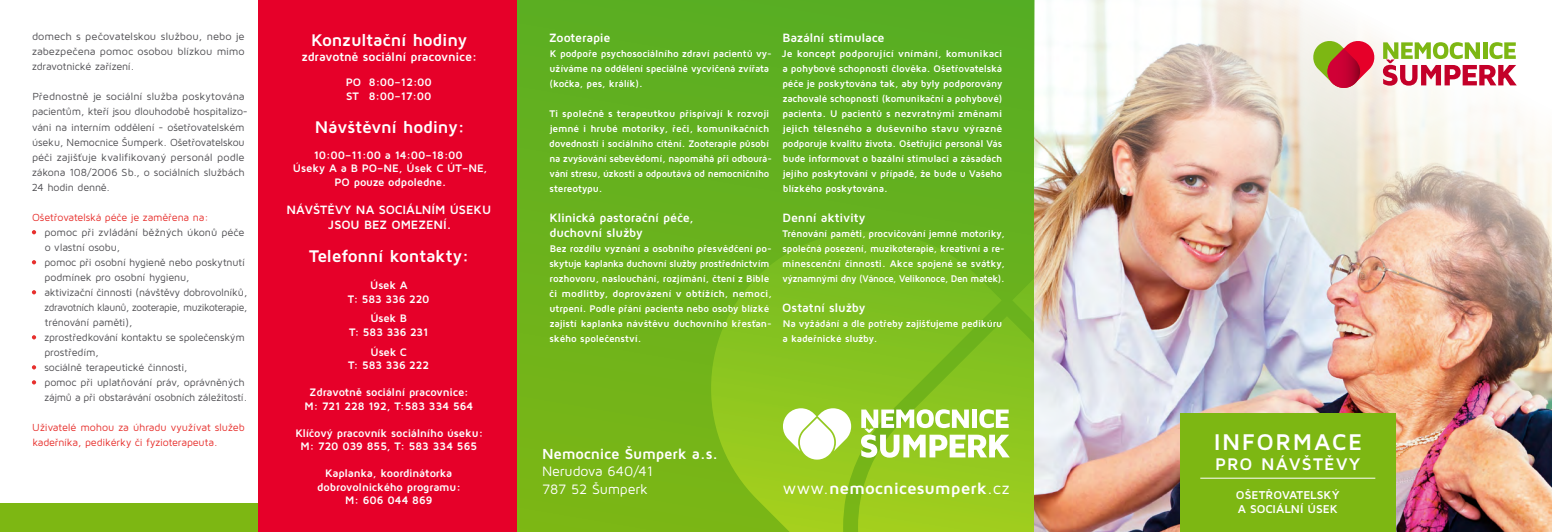
<style>
.page{position:relative;width:1552px;height:532px;background:#fff}
.page>*{position:absolute;margin:0;border:0;box-sizing:border-box;transform-origin:0 0}
.t1{font:700 23.5px "Maven Pro";letter-spacing:.06em;color:#fff}
.t2{font:700 17.5px "Maven Pro";letter-spacing:-.015em;color:#fff}
.t3{font:700 17.38px "Maven Pro";letter-spacing:.065em;color:#fff}
.t4{font:700 16.62px "Maven Pro";letter-spacing:.005em;color:#fff;scale:1.04 1}
.t5{font:700 15.12px "Maven Pro";letter-spacing:-.01em;color:#fff}
.t6{font:14.12px/17.6px "Maven Pro";letter-spacing:-.015em;color:#fff}
.t7{font:700 12.5px/15px "Maven Pro";letter-spacing:-.01em;color:#fff}
.t8{font:700 11.75px/14.1px "Maven Pro";letter-spacing:-.005em;color:#fff}
.t9{font:700 11.25px/13.5px "Maven Pro";letter-spacing:-.01em;color:#fff;text-align:center}
.t10{font:10.62px/15px "Maven Pro";letter-spacing:-.015em;color:#504f53}
.t11{font:10.62px/15px "Maven Pro";letter-spacing:-.01em;color:#e7302d}
.t12{font:700 10px/15px "Maven Pro";letter-spacing:-.015em;color:#fff}
.s1{font-weight:400}
</style>
<div class="page">
<div style="left:0;top:503px;width:286px;height:28px;background:#7db713"></div>
<div style="left:517px;top:0;width:518px;height:531px;background:linear-gradient(to bottom,#58ad23,#7db715)"></div>
<svg style="left:1002px;top:316px;width:10px;height:215px;background:#8cc520"></svg>
<svg style="left:711px;top:231px;width:291px;height:300px;background:#84c01e"></svg>
<svg style="left:1012px;top:231px;width:23px;height:300px;background:#86c026"></svg>
<svg style="left:861px;top:409px;width:149px;height:48px"></svg>
<svg style="left:783px;top:408px;width:68px;height:51px"></svg>
<div style="left:259px;top:0;width:258px;height:531px;background:#e60029"></div>
<img style="left:1035px;top:0;width:517px;height:531px">
<div style="left:1180px;top:413px;width:216px;height:118px;background:#7db713"></div>
<hr style="left:1200px;top:477px;width:175px;height:1px;background:#fff">
<svg style="left:1312px;top:40px;width:64px;height:49px;background:#cc7266"></svg>
<svg style="left:1383px;top:42px;width:134px;height:44px"></svg>
<svg style="left:32px;top:230px;width:4px;height:4px"></svg>
<svg style="left:32px;top:260px;width:4px;height:4px"></svg>
<svg style="left:32px;top:290px;width:4px;height:4px"></svg>
<svg style="left:32px;top:335px;width:4px;height:4px"></svg>
<svg style="left:32px;top:365px;width:4px;height:4px"></svg>
<svg style="left:32px;top:380px;width:4px;height:4px"></svg>
<p class="t10" style="left:32px;top:29px;width:214px;text-align:justify">domech s pečovatelskou službou, nebo je zabezpečena pomoc osobou blízkou mimo zdravotnické zařízení.</p>
<p class="t10" style="left:32px;top:89px;width:218px">Přednostně je sociální služba poskytována pacientům, kteří jsou dlouhodobě hospitalizo&shy;váni na interním oddělení - ošetřovatelském úseku, Nemocnice Šumperk. Ošetřovatelskou péči zajišťuje kvalifikovaný personál podle zákona 108/2006 Sb., o sociálních službách 24 hodin denně.</p>
<p class="t11" style="left:32px;top:209px;width:178px">Ošetřovatelská péče je zaměřena na:</p>
<p class="t10" style="left:44px;top:224px;width:205px">pomoc při zvládání běžných úkonů péče o vlastní osobu,<br>pomoc při osobní hygieně nebo poskytnutí podmínek pro osobní hygienu,<br>aktivizační činnosti (návštěvy dobrovolníků, zdravotních klaunů, zooterapie, muzikoterapie, trénování paměti),<br>zprostředkování kontaktu se společenským prostředím,<br>sociálně terapeutické činnosti,<br>pomoc při uplatňování práv, oprávněných zájmů a při obstarávání osobních záležitostí.</p>
<p class="t11" style="left:32px;top:419px;width:214px">Uživatelé mohou za úhradu využívat služeb kadeřníka, pedikérky či fyzioterapeuta.</p>
<h2 class="t2" style="left:311px;top:29px;width:158px">Konzultační hodiny</h2>
<p class="t7" style="left:302px;top:49px;width:177px">zdravotně sociální pracovnice:</p>
<p class="t9" style="left:346px;top:75px;width:88px;text-align:left">PO 8:00–12:00<br>ST 8:00–17:00</p>
<h2 class="t2" style="left:315px;top:116px;width:152px">Návštěvní hodiny:</h2>
<p class="t9" style="left:293px;top:147px;width:196px">10:00–11:00 a 14:00–18:00<br>Úseky A a B PO–NE, Úsek C ÚT–NE,<br>PO pouze odpoledne.</p>
<p class="t7" style="left:286px;top:202px;width:101px">Návštěvy na soc</p>
<p class="t7" style="left:403px;top:202px;width:56px">iáln ím úsek</p>
<p class="t7" style="left:482px;top:202px;width:11px">u</p>
<p class="t7" style="left:328px;top:217px;width:125px">jsou bez omezen í.</p>
<h2 class="t2" style="left:309px;top:245px;width:162px">Telefonní kontakty:</h2>
<p class="t9" style="left:348px;top:278px;width:83px">Úsek A<br>T: 583 336 220</p>
<p class="t9" style="left:349px;top:311px;width:81px">Úsek B<br>T: 583 336 231</p>
<p class="t9" style="left:348px;top:344px;width:83px">Úsek C<br>T: 583 336 222</p>
<p class="t9" style="left:304px;top:385px;width:170px">Zdravotně sociální pracovnice:<br>M : 721 228 192, T:583 334 564</p>
<p class="t9" style="left:295px;top:425px;width:189px">Klíčový pracovník sociálního úseku:<br>M : 720 039 855, T: 583 334 565</p>
<p class="t9" style="left:317px;top:466px;width:145px">Kaplanka, koordinátorka dobrovolnického programu:<br>M : 606 044 869</p>
<p class="t7" style="left:549px;top:30px;width:63px">Zooterapie</p>
<p class="t12" style="left:549px;top:46px;width:224px">K podpoře psychosociálního zdraví pacientů vy&shy;užíváme na oddělení speciálně vycvičená zvířata (kočka, pes, králík).</p>
<p class="t12" style="left:549px;top:106px;width:224px">Ti společně s terapeutkou přispívají k rozvoji jemné i hrubé motoriky, řeči, komunikačních dovedností i sociálního cítění. Zooterapie působí na zvyšování sebevědomí, napomáhá při odbourá&shy;vání stresu, úzkosti a odpoutává od nemocničního stereotypu.</p>
<p class="t7" style="left:549px;top:210px;width:146px">Klinická pastorační péče, duchovní služby</p>
<p class="t12" style="left:549px;top:241px;width:224px">Bez rozdílu vyznání a osobního přesvědčení po&shy;skytuje kaplanka duchovní služby prostřednictvím rozhovoru, naslouchání, rozjímání, čtení z Bible či modlitby, doprovázení v obtížích, nemoci, utrpení. Podle přání pacienta nebo osoby blízké zajistí kaplanka návštěvu duchovního křesťan&shy;ského společenství.</p>
<p class="t7" style="left:783px;top:30px;width:103px">Bazální stimulace</p>
<p class="t12" style="left:782px;top:46px;width:222px;text-align:justify">Je koncept podporující vnímání, komunikaci a pohybové schopnosti člověka. Ošetřovatelská péče je poskytována tak, aby byly podporovány zachovalé schopnosti (komunikační a pohybové) pacienta. U pacientů s nezvratnými změnami jejich tělesného a duševního stavu výrazně podporuje kvalitu života. Ošetřující personál Vás bude informovat o bazální stimulaci a zásadách jejího poskytování v případě, že bude u Vašeho blízkého poskytována.</p>
<p class="t7" style="left:783px;top:210px;width:85px">Denní aktivity</p>
<p class="t12" style="left:782px;top:226px;width:224px;text-align:justify">Trénování paměti, procvičování jemné motoriky, společná posezení, muzikoterapie, kreativní a re&shy;minescenční činnosti. Akce spojené se svátky, významnými dny (Vánoce, Velikonoce, Den matek).</p>
<p class="t7" style="left:782px;top:300px;width:85px">Ostatní služby</p>
<p class="t12" style="left:782px;top:316px;width:221px">Na vyžádání a dle potřeby zajišťujeme pedikúru a kadeřnické služby.</p>
<h3 class="t5" style="left:542px;top:444px;width:178px">Nemocnice Šumperk a.s.</h3>
<h3 class="t6" style="left:542px;top:462px;width:113px">Nerudova 640/41<br>787 52 Šumperk</h3>
<h3 class="t4" style="left:783px;top:477px;width:220px"><span class="s1">www.</span>nemocnicesumperk<span class="s1">.cz</span></h3>
<h1 class="t1" style="left:1214px;top:426px;width:150px">I NFORMACE</h1>
<h3 class="t3" style="left:1215px;top:452px;width:122px">PRO NÁVŠTĚVY</h3>
<p class="t8" style="left:1236px;top:487px;width:105px">OŠETŘOVATELSKÝ<br>A SOCIÁLNÍ ÚSEK</p>
</div>
